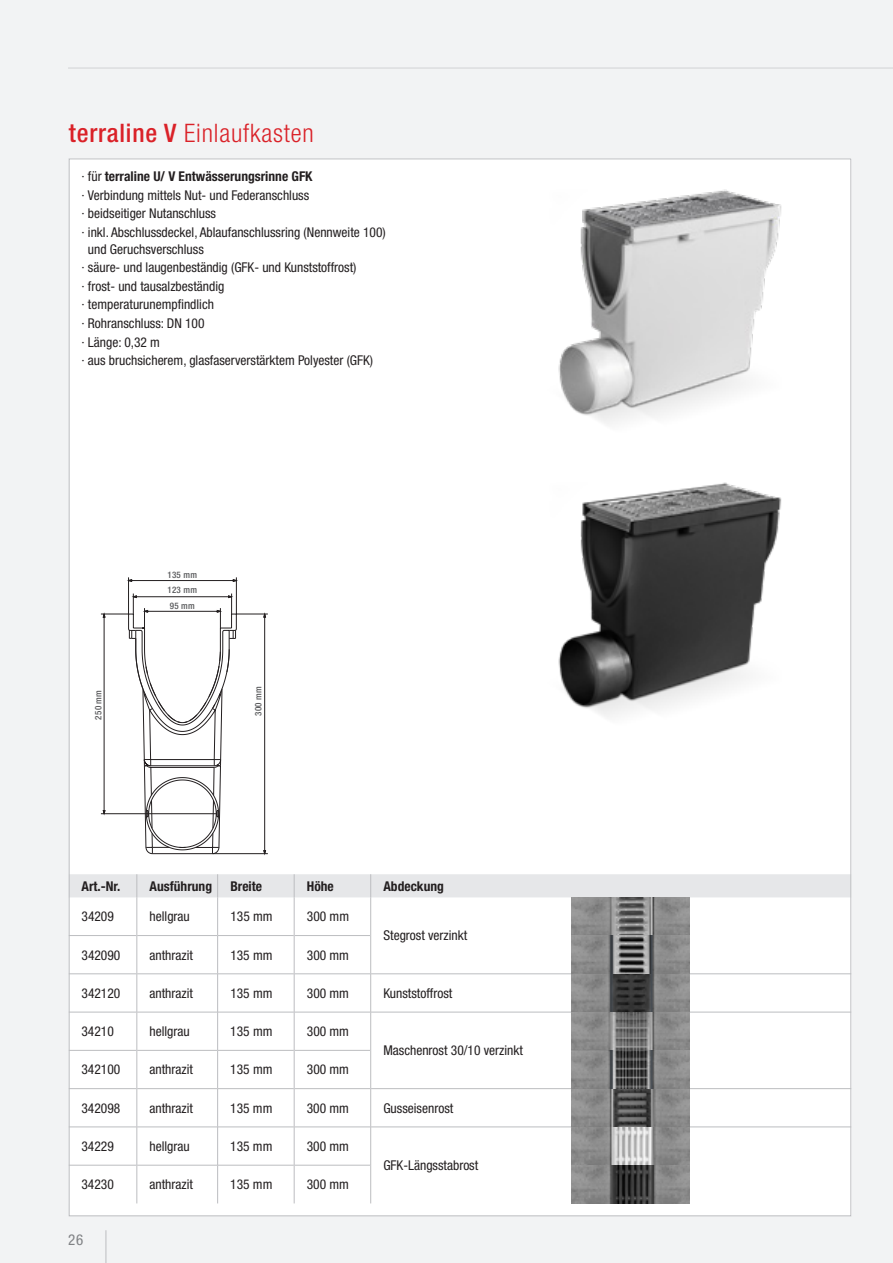
<style>
.page{position:relative;width:893px;height:1263px;background:#f2f3f4}
.page>*{position:absolute;margin:0;border:0;box-sizing:border-box;transform-origin:0 0}
.Produkt_-_Headline{font:300 condensed 25.5px "Helvetica Neue LT Pro";letter-spacing:.03em;color:#da2128}
.t1{font:condensed 15px "Helvetica Neue LT Pro";color:#808285}
.Data-Body{font:condensed 13.5px/16.5px "Helvetica Neue LT Pro";color:#231f20}
.Header-Head{font:700 condensed 13.5px "Helvetica Neue LT Pro";color:#231f20}
.Data-ArtNr{font:condensed 13.5px "Helvetica Neue LT Pro";color:#231f20}
.Header-ArtNr{font:700 condensed 13.5px "Helvetica Neue LT Pro";color:#231f20}
.t2{font:500 condensed 9px/15.5px "Helvetica Neue LT Pro";letter-spacing:.025em;color:#57585a;text-align:justify}
.s1{font-weight:500}
.s2{font-weight:400}
</style>
<div class="page">
<hr style="left:68px;top:68px;width:825px;height:1px;background:#d1d2d4">
<hr style="left:106px;top:1230px;width:1px;height:33px;background:#bcbdc0">
<div style="left:69px;top:159px;width:782px;height:1057px;background:#fff"></div>
<svg style="left:71px;top:898px;width:778px;height:305px"></svg>
<hr style="left:136px;top:898px;width:1px;height:37px;background:#bcbdc0">
<hr style="left:217px;top:898px;width:1px;height:37px;background:#bcbdc0">
<hr style="left:294px;top:898px;width:1px;height:37px;background:#bcbdc0">
<hr style="left:370px;top:898px;width:1px;height:37px;background:#bcbdc0">
<hr style="left:136px;top:935px;width:1px;height:39px;background:#bcbdc0">
<hr style="left:217px;top:935px;width:1px;height:39px;background:#bcbdc0">
<hr style="left:294px;top:935px;width:1px;height:39px;background:#bcbdc0">
<hr style="left:370px;top:935px;width:1px;height:39px;background:#bcbdc0">
<hr style="left:136px;top:974px;width:1px;height:38px;background:#bcbdc0">
<hr style="left:217px;top:974px;width:1px;height:38px;background:#bcbdc0">
<hr style="left:294px;top:974px;width:1px;height:38px;background:#bcbdc0">
<hr style="left:370px;top:974px;width:1px;height:38px;background:#bcbdc0">
<hr style="left:136px;top:1012px;width:1px;height:38px;background:#bcbdc0">
<hr style="left:217px;top:1012px;width:1px;height:38px;background:#bcbdc0">
<hr style="left:294px;top:1012px;width:1px;height:38px;background:#bcbdc0">
<hr style="left:370px;top:1012px;width:1px;height:38px;background:#bcbdc0">
<hr style="left:136px;top:1050px;width:1px;height:39px;background:#bcbdc0">
<hr style="left:217px;top:1050px;width:1px;height:39px;background:#bcbdc0">
<hr style="left:294px;top:1050px;width:1px;height:39px;background:#bcbdc0">
<hr style="left:370px;top:1050px;width:1px;height:39px;background:#bcbdc0">
<hr style="left:136px;top:1089px;width:1px;height:38px;background:#bcbdc0">
<hr style="left:217px;top:1089px;width:1px;height:38px;background:#bcbdc0">
<hr style="left:294px;top:1089px;width:1px;height:38px;background:#bcbdc0">
<hr style="left:370px;top:1089px;width:1px;height:38px;background:#bcbdc0">
<hr style="left:136px;top:1127px;width:1px;height:38px;background:#bcbdc0">
<hr style="left:217px;top:1127px;width:1px;height:38px;background:#bcbdc0">
<hr style="left:294px;top:1127px;width:1px;height:38px;background:#bcbdc0">
<hr style="left:370px;top:1127px;width:1px;height:38px;background:#bcbdc0">
<hr style="left:136px;top:1165px;width:1px;height:38px;background:#bcbdc0">
<hr style="left:217px;top:1165px;width:1px;height:38px;background:#bcbdc0">
<hr style="left:294px;top:1165px;width:1px;height:38px;background:#bcbdc0">
<hr style="left:370px;top:1165px;width:1px;height:38px;background:#bcbdc0">
<div style="left:71px;top:874px;width:778px;height:24px;background:#e6e7e9"></div>
<hr style="left:69px;top:935px;width:67px;height:1px;background:#bcbdc0">
<hr style="left:137px;top:935px;width:80px;height:1px;background:#bcbdc0">
<hr style="left:218px;top:935px;width:76px;height:1px;background:#bcbdc0">
<hr style="left:295px;top:935px;width:75px;height:1px;background:#bcbdc0">
<hr style="left:69px;top:973px;width:67px;height:1px;background:#bcbdc0">
<hr style="left:137px;top:973px;width:80px;height:1px;background:#bcbdc0">
<hr style="left:218px;top:973px;width:76px;height:1px;background:#bcbdc0">
<hr style="left:295px;top:973px;width:75px;height:1px;background:#bcbdc0">
<hr style="left:371px;top:973px;width:480px;height:1px;background:#bcbdc0">
<hr style="left:69px;top:1012px;width:67px;height:1px;background:#bcbdc0">
<hr style="left:137px;top:1012px;width:80px;height:1px;background:#bcbdc0">
<hr style="left:218px;top:1012px;width:76px;height:1px;background:#bcbdc0">
<hr style="left:295px;top:1012px;width:75px;height:1px;background:#bcbdc0">
<hr style="left:371px;top:1012px;width:480px;height:1px;background:#bcbdc0">
<hr style="left:69px;top:1050px;width:67px;height:1px;background:#bcbdc0">
<hr style="left:137px;top:1050px;width:80px;height:1px;background:#bcbdc0">
<hr style="left:218px;top:1050px;width:76px;height:1px;background:#bcbdc0">
<hr style="left:295px;top:1050px;width:75px;height:1px;background:#bcbdc0">
<hr style="left:69px;top:1088px;width:67px;height:1px;background:#bcbdc0">
<hr style="left:137px;top:1088px;width:80px;height:1px;background:#bcbdc0">
<hr style="left:218px;top:1088px;width:76px;height:1px;background:#bcbdc0">
<hr style="left:295px;top:1088px;width:75px;height:1px;background:#bcbdc0">
<hr style="left:371px;top:1088px;width:480px;height:1px;background:#bcbdc0">
<hr style="left:69px;top:1126px;width:67px;height:1px;background:#bcbdc0">
<hr style="left:137px;top:1126px;width:80px;height:1px;background:#bcbdc0">
<hr style="left:218px;top:1126px;width:76px;height:1px;background:#bcbdc0">
<hr style="left:295px;top:1126px;width:75px;height:1px;background:#bcbdc0">
<hr style="left:371px;top:1126px;width:480px;height:1px;background:#bcbdc0">
<hr style="left:69px;top:1165px;width:67px;height:1px;background:#bcbdc0">
<hr style="left:137px;top:1165px;width:80px;height:1px;background:#bcbdc0">
<hr style="left:218px;top:1165px;width:76px;height:1px;background:#bcbdc0">
<hr style="left:295px;top:1165px;width:75px;height:1px;background:#bcbdc0">
<img style="left:513px;top:158px;width:316px;height:266px">
<img style="left:558px;top:482px;width:224px;height:235px">
<hr style="left:128px;top:577px;width:1px;height:37px;background:#231f20">
<hr style="left:236px;top:577px;width:1px;height:37px;background:#231f20">
<hr style="left:213px;top:853px;width:55px;height:1px;background:#231f20">
<hr style="left:236px;top:614px;width:32px;height:1px;background:#231f20">
<svg style="left:127px;top:579px;width:111px;height:3px"></svg>
<svg style="left:263px;top:612px;width:3px;height:243px"></svg>
<svg style="left:101px;top:593px;width:136px;height:261px"></svg>
<img style="left:571px;top:897px;width:119px;height:306px">
<p class="Produkt_-_Headline" style="left:69px;top:118px;width:247px"><span class="s1">terraline V</span> Einlaufkasten</p>
<p class="Header-Head" style="left:82px;top:168px;width:232px"><span class="s2">· für</span> terraline U/ V Entwässerungsrinne GFK</p>
<p class="Data-Body" style="left:82px;top:187px;width:229px">· Verbindung mittels Nut- und Federanschluss</p>
<p class="Data-Body" style="left:82px;top:205px;width:136px">· beidseitiger Nutanschluss</p>
<p class="Data-Body" style="left:88px;top:224px;width:299px;text-indent:-6px">· inkl. Abschlussdeckel, Ablaufanschlussring (Nennweite 100) und Geruchsverschluss</p>
<p class="Data-Body" style="left:82px;top:259px;width:276px">· säure- und laugenbeständig (GFK- und Kunststoffrost)</p>
<p class="Data-Body" style="left:82px;top:278px;width:144px">· frost- und tausalzbeständig</p>
<p class="Data-Body" style="left:82px;top:296px;width:134px">· temperaturunempfindlich</p>
<p class="Data-Body" style="left:82px;top:315px;width:125px">· Rohranschluss: DN 100</p>
<p class="Data-Body" style="left:82px;top:334px;width:80px">· Länge: 0,32 m</p>
<p class="Data-Body" style="left:82px;top:352px;width:293px">· aus bruchsicherem, glasfaserverstärktem Polyester (GFK)</p>
<p class="t2" style="left:167px;top:567px;width:31px">135 mm 123 mm 95 mm</p>
<p class="t2" style="left:91px;top:719px;width:31px;rotate:-90deg">250 mm</p>
<p class="t2" style="left:251px;top:716px;width:31px;rotate:-90deg">300 mm</p>
<p class="Header-ArtNr" style="left:82px;top:878px;width:40px">Art.-Nr.</p>
<p class="Header-Head" style="left:150px;top:878px;width:64px">Ausführung</p>
<p class="Header-Head" style="left:230px;top:878px;width:33px">Breite</p>
<p class="Header-Head" style="left:307px;top:878px;width:28px">Höhe</p>
<p class="Header-Head" style="left:383px;top:878px;width:62px">Abdeckung</p>
<p class="Data-ArtNr" style="left:82px;top:908px;width:34px">34209</p>
<p class="Data-Body" style="left:150px;top:908px;width:42px">hellgrau</p>
<p class="Data-Body" style="left:230px;top:908px;width:44px">135 mm</p>
<p class="Data-Body" style="left:307px;top:908px;width:44px">300 mm</p>
<p class="Data-Body" style="left:383px;top:927px;width:85px">Stegrost verzinkt</p>
<p class="Data-ArtNr" style="left:82px;top:947px;width:40px">342090</p>
<p class="Data-Body" style="left:150px;top:946px;width:45px">anthrazit</p>
<p class="Data-Body" style="left:230px;top:946px;width:44px">135 mm</p>
<p class="Data-Body" style="left:307px;top:946px;width:44px">300 mm</p>
<p class="Data-ArtNr" style="left:82px;top:985px;width:40px">342120</p>
<p class="Data-Body" style="left:150px;top:984px;width:45px">anthrazit</p>
<p class="Data-Body" style="left:230px;top:984px;width:44px">135 mm</p>
<p class="Data-Body" style="left:307px;top:984px;width:44px">300 mm</p>
<p class="Data-Body" style="left:383px;top:984px;width:70px">Kunststoffrost</p>
<p class="Data-ArtNr" style="left:81px;top:1023px;width:34px">34210</p>
<p class="Data-Body" style="left:150px;top:1023px;width:42px">hellgrau</p>
<p class="Data-Body" style="left:230px;top:1023px;width:44px">135 mm</p>
<p class="Data-Body" style="left:307px;top:1023px;width:44px">300 mm</p>
<p class="Data-Body" style="left:383px;top:1042px;width:141px">Maschenrost 30/10 verzinkt</p>
<p class="Data-ArtNr" style="left:81px;top:1061px;width:40px">342100</p>
<p class="Data-Body" style="left:150px;top:1061px;width:45px">anthrazit</p>
<p class="Data-Body" style="left:230px;top:1061px;width:44px">135 mm</p>
<p class="Data-Body" style="left:307px;top:1061px;width:44px">300 mm</p>
<p class="Data-ArtNr" style="left:81px;top:1100px;width:40px">342098</p>
<p class="Data-Body" style="left:149px;top:1099px;width:45px">anthrazit</p>
<p class="Data-Body" style="left:230px;top:1099px;width:44px">135 mm</p>
<p class="Data-Body" style="left:307px;top:1099px;width:44px">300 mm</p>
<p class="Data-Body" style="left:383px;top:1099px;width:71px">Gusseisenrost</p>
<p class="Data-ArtNr" style="left:81px;top:1138px;width:34px">34229</p>
<p class="Data-Body" style="left:149px;top:1138px;width:42px">hellgrau</p>
<p class="Data-Body" style="left:230px;top:1138px;width:44px">135 mm</p>
<p class="Data-Body" style="left:307px;top:1138px;width:44px">300 mm</p>
<p class="Data-Body" style="left:383px;top:1157px;width:96px">GFK-Längsstabrost</p>
<p class="Data-ArtNr" style="left:81px;top:1176px;width:34px">34230</p>
<p class="Data-Body" style="left:149px;top:1176px;width:45px">anthrazit</p>
<p class="Data-Body" style="left:230px;top:1176px;width:44px">135 mm</p>
<p class="Data-Body" style="left:307px;top:1176px;width:44px">300 mm</p>
<p class="t1" style="left:68px;top:1231px;width:17px">26</p>
</div>
